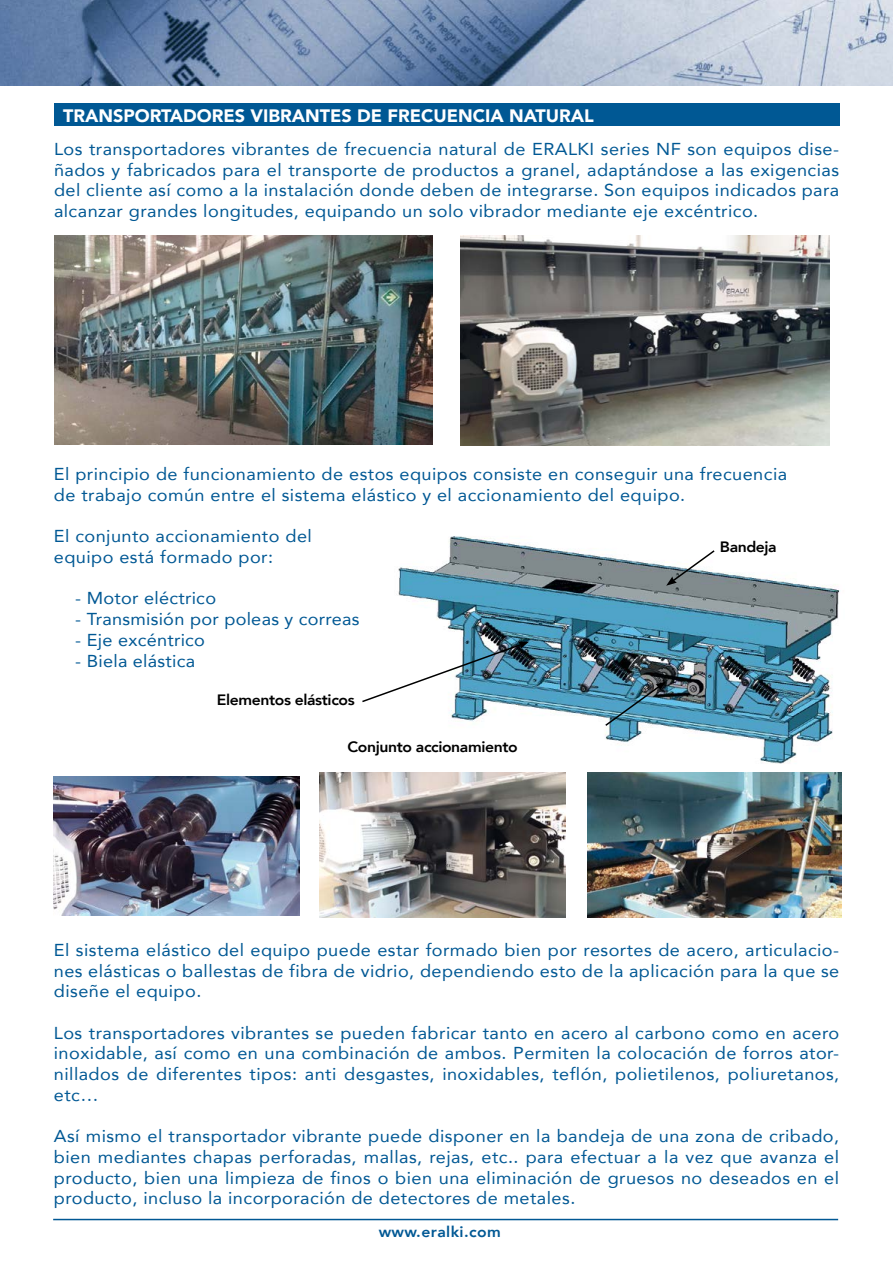
<style>
.page{position:relative;width:893px;height:1263px;background:#fff}
.page>*{position:absolute;margin:0;border:0;box-sizing:border-box;transform-origin:0 0}
.t1{font:900 18px "Avenir";color:#fff}
.t2{font:17.25px/20.7px "Avenir";letter-spacing:.025em;color:#005894;text-align:justify;scale:1.05 1}
.t3{font:800 15px "Avenir";letter-spacing:-.025em;color:#000;scale:1.05 1}
.t4{font:800 15px "Avenir";letter-spacing:.025em;color:#005894;scale:1.05 1}
</style>
<div class="page">
<img style="left:398px;top:536px;width:444px;height:239px">
<img style="left:0;top:0;width:893px;height:85px">
<img style="left:54px;top:236px;width:379px;height:208px">
<img style="left:54px;top:776px;width:246px;height:140px">
<img style="left:320px;top:772px;width:246px;height:145px">
<img style="left:587px;top:772px;width:254px;height:145px">
<img style="left:460px;top:236px;width:370px;height:210px">
<svg style="left:666px;top:549px;width:50px;height:37px"></svg>
<img style="left:362px;top:642px;width:167px;height:61px">
<img style="left:604px;top:681px;width:62px;height:46px">
<div style="left:54px;top:103px;width:785px;height:22px;background:#005894"></div>
<hr style="left:53px;top:1219px;width:785px;height:1px;background:#005894">
<p class="t1" style="left:63px;top:106px;width:532px">TRANSPORTADORES VIBRANTES DE FRECUENCIA NATURAL</p>
<p class="t2" style="left:54px;top:140px;width:749px">Los transportadores vibrantes de frecuencia natural de ERALKI series NF son equipos dise&shy;ñados y fabricados para el transporte de productos a granel, adaptándose a las exigencias del cliente así como a la instalación donde deben de integrarse. Son equipos indicados para alcanzar grandes longitudes, equipando un solo vibrador mediante eje excéntrico.</p>
<p class="t2" style="left:54px;top:465px;width:700px">El principio de funcionamiento de estos equipos consiste en conseguir una frecuencia de trabajo común entre el sistema elástico y el accionamiento del equipo.</p>
<p class="t2" style="left:54px;top:527px;width:247px">El conjunto accionamiento del equipo está formado por:</p>
<p class="t2" style="left:75px;top:589px;width:136px">- Motor eléctrico</p>
<p class="t2" style="left:75px;top:610px;width:272px">- Transmisión por poleas y correas</p>
<p class="t2" style="left:75px;top:631px;width:125px">- Eje excéntrico</p>
<p class="t2" style="left:75px;top:652px;width:116px">- Biela elástica</p>
<p class="t3" style="left:217px;top:693px;width:133px">Elementos elásticos</p>
<p class="t3" style="left:720px;top:541px;width:56px">Bandeja</p>
<p class="t3" style="left:347px;top:740px;width:164px">Conjunto accionamiento</p>
<p class="t2" style="left:54px;top:941px;width:749px">El sistema elástico del equipo puede estar formado bien por resortes de acero, articulacio&shy;nes elásticas o ballestas de fibra de vidrio, dependiendo esto de la aplicación para la que se diseñe el equipo.</p>
<p class="t2" style="left:54px;top:1024px;width:749px">Los transportadores vibrantes se pueden fabricar tanto en acero al carbono como en acero inoxidable, así como en una combinación de ambos. Permiten la colocación de forros ator&shy;nillados de diferentes tipos: anti desgastes, inoxidables, teflón, polietilenos, poliuretanos, etc…</p>
<p class="t2" style="left:54px;top:1127px;width:749px">Así mismo el transportador vibrante puede disponer en la bandeja de una zona de cribado, bien mediantes chapas perforadas, mallas, rejas, etc.. para efectuar a la vez que avanza el producto, bien una limpieza de finos o bien una eliminación de gruesos no deseados en el producto, incluso la incorporación de detectores de metales.</p>
<p class="t4" style="left:379px;top:1225px;width:118px">www.eralki.com</p>
</div>
